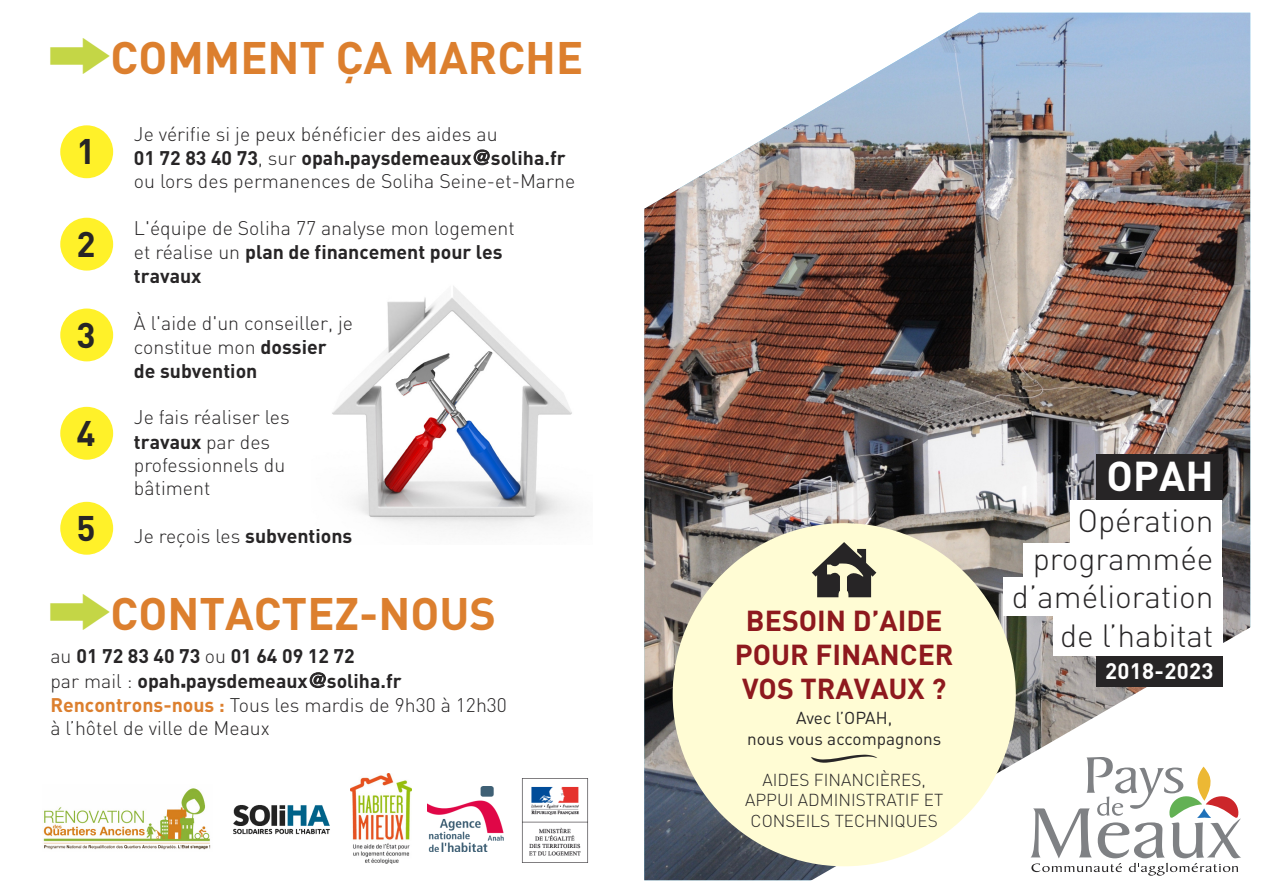
<style>
.page{position:relative;width:1263px;height:893px;background:#fff}
.page>*{position:absolute;margin:0;border:0;box-sizing:border-box;transform-origin:0 0}
.t1{font:700 45px "DIN";color:#dc7f2e}
.t2{font:700 41.25px "DIN";color:#fff}
.t3{font:700 35.25px "DIN";color:#272526}
.t4{font:300 31.65px/38.4px "DIN";color:#272526;text-align:right}
.t5{font:700 28.5px/34.2px "DIN";color:#8e191e;text-align:center}
.t6{font:700 22.2px "DIN";letter-spacing:.015em;color:#fff}
.t7{font:300 19.5px/23.9px "DIN";color:#272526}
.t8{font:300 17.1px/20.5px "DIN";color:#272526;text-align:center}
.t9{font:17.1px/20.5px "DIN";color:#272526;text-align:center}
.t10{font:17.1px "Ederson Deco PERSONALUSEONLY";color:#272526}
.s1{font-family:"Arrowstfb";font-weight:400;color:#c4d646}
.s2{font-weight:700}
.s3{font-family:"Helvetica";font-weight:700}
.s4{font-weight:700;color:#dc7f2e}
</style>
<div class="page">
<img style="left:332px;top:286px;width:241px;height:244px">
<img style="left:644px;top:13px;width:606px;height:557px">
<div style="left:60px;top:125px;width:53px;height:53px;background:#fff129;border-radius:50%"></div>
<div style="left:60px;top:218px;width:53px;height:53px;background:#fff129;border-radius:50%"></div>
<div style="left:60px;top:308px;width:53px;height:53px;background:#fff129;border-radius:50%"></div>
<div style="left:60px;top:407px;width:53px;height:53px;background:#fff129;border-radius:50%"></div>
<div style="left:60px;top:502px;width:53px;height:53px;background:#fff129;border-radius:50%"></div>
<img style="left:43px;top:788px;width:168px;height:62px">
<img style="left:233px;top:805px;width:97px;height:30px">
<img style="left:350px;top:773px;width:61px;height:91px">
<img style="left:428px;top:786px;width:76px;height:65px">
<img style="left:521px;top:778px;width:68px;height:85px">
<svg style="left:644px;top:570px;width:607px;height:311px"></svg>
<svg style="left:1030px;top:757px;width:211px;height:119px"></svg>
<div style="left:673px;top:523px;width:343px;height:343px;background:#fffcd4;border-radius:50%"></div>
<svg style="left:812px;top:542px;width:64px;height:55px"></svg>
<div style="left:1096px;top:454px;width:126px;height:46px;background:#272526"></div>
<div style="left:1070px;top:500px;width:152px;height:45px;background:#fff"></div>
<div style="left:1023px;top:543px;width:199px;height:38px;background:#fff"></div>
<div style="left:1003px;top:578px;width:219px;height:38px;background:#fff"></div>
<div style="left:1053px;top:616px;width:169px;height:40px;background:#fff"></div>
<div style="left:1096px;top:656px;width:126px;height:30px;background:#272526"></div>
<h1 class="t1" style="left:50px;top:33px;width:534px"><span class="s1">i</span>COMMENT ÇA MARCHE</h1>
<h3 class="t3" style="left:76px;top:132px;width:21px">1</h3>
<h3 class="t3" style="left:76px;top:224px;width:21px">2</h3>
<h3 class="t3" style="left:76px;top:315px;width:21px">3</h3>
<h3 class="t3" style="left:76px;top:413px;width:21px">4</h3>
<h3 class="t3" style="left:76px;top:508px;width:21px">5</h3>
<p class="t7" style="left:134px;top:122px;width:443px">Je vérifie si je peux bénéficier des aides au<br><span class="s2">01 72 83 40 73</span>, sur <span class="s2">opah</span><span class="s3">.</span><span class="s2">paysdemeaux</span><span class="s3">@</span><span class="s2">soliha.fr </span>ou lors des permanences de Soliha Seine-et-Marne</p>
<p class="t7" style="left:134px;top:216px;width:382px">L'équipe de Soliha 77 analyse mon logement et réalise un <span class="s2">plan de financement pour les travaux</span></p>
<p class="t7" style="left:134px;top:311px;width:221px">À l'aide d'un conseiller, je constitue mon <span class="s2">dossier de subvention</span></p>
<p class="t7" style="left:134px;top:406px;width:157px">Je fais réaliser les <span class="s2">travaux</span> par des professionnels du bâtiment</p>
<p class="t7" style="left:134px;top:524px;width:220px">Je reçois les <span class="s2">subventions</span></p>
<h1 class="t1" style="left:50px;top:588px;width:447px"><span class="s1">i</span>CONTACTEZ-NOUS</h1>
<p class="t7" style="left:50px;top:645px;width:458px">au <span class="s2">01 72 83 40 73</span> ou <span class="s2">01 64 09 12 72<br></span>par mail : <span class="s2">opah</span><span class="s3">.</span><span class="s2">paysdemeaux</span><span class="s3">@</span><span class="s2">soliha.fr </span><span class="s4">Rencontrons-nous :</span> Tous les mardis de 9h30 à 12h30 à l’hôtel de ville de Meaux</p>
<h3 class="t5" style="left:735px;top:604px;width:220px">BESOIN D’AIDE<br>POUR FINANCER<br>VOS TRAVAUX ?</h3>
<p class="t9" style="left:747px;top:708px;width:195px">Avec l’OPAH,<br>nous vous accompagnons</p>
<p class="t10" style="left:811px;top:748px;width:67px">v</p>
<p class="t8" style="left:745px;top:769px;width:200px">AIDES FINANCIÈRES,<br>APPUI ADMINISTRATIF ET<br>CONSEILS TECHNIQUES</p>
<h2 class="t2" style="left:1106px;top:453px;width:108px">OPAH</h2>
<h3 class="t4" style="left:1012px;top:502px;width:203px">Opération programmée d’amélioration de l’habitat</h3>
<p class="t6" style="left:1105px;top:658px;width:110px">2018-2023</p>
</div>
